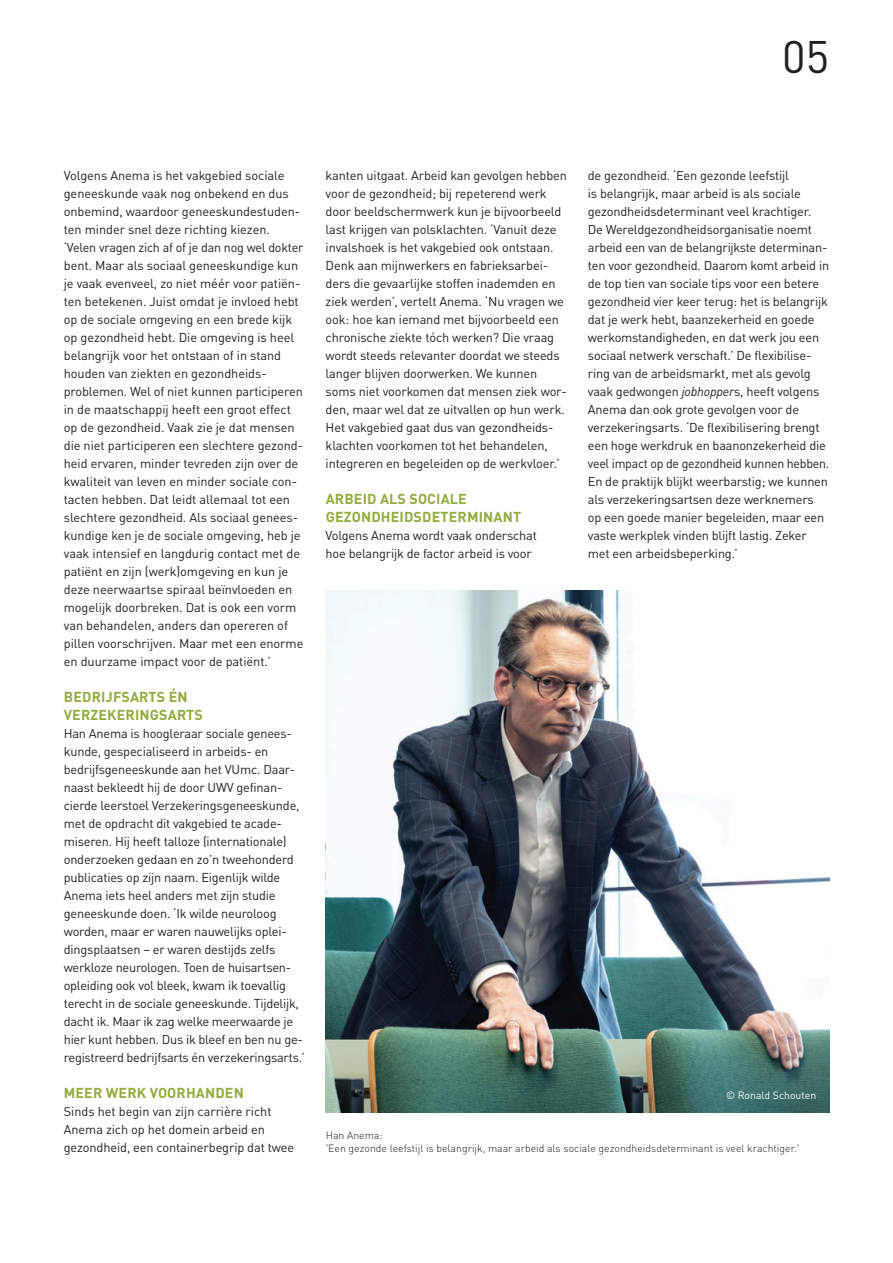
<style>
.page{position:relative;width:893px;height:1263px;background:#fff}
.page>*{position:absolute;margin:0;border:0;box-sizing:border-box;transform-origin:0 0}
.t1{font:45px "DINOT";color:#231f20}
.t2{font:700 14.25px/18px "DINOT";letter-spacing:.01em;color:#90ad3d}
.t3{font:12.75px/18px "DINOT";letter-spacing:-.015em;color:#231f20}
.t4{font:300 10.5px/13.5px "DINOT";color:#231f20}
.t5{font:10.5px "DINOT";color:#fff}
.s1{font-style:italic}
</style>
<div class="page">
<img style="left:326px;top:591px;width:503px;height:521px">
<h1 class="t1" style="left:782px;top:29px;width:48px">05</h1>
<p class="t3" style="left:64px;top:166px;width:241px">Volgens Anema is het vakgebied sociale geneeskunde vaak nog onbekend en dus onbemind, waardoor geneeskundestuden&shy;ten minder snel deze richting kiezen. ‘Velen vragen zich af of je dan nog wel dokter bent. Maar als sociaal geneeskundige kun je vaak evenveel, zo niet méér voor patiën&shy;ten betekenen. Juist omdat je invloed hebt op de sociale omgeving en een brede kijk op gezondheid hebt. Die omgeving is heel belangrijk voor het ontstaan of in stand houden van ziekten en gezondheids&shy;problemen. Wel of niet kunnen participeren in de maatschappij heeft een groot effect op de gezondheid. Vaak zie je dat mensen die niet participeren een slechtere gezond&shy;heid ervaren, minder tevreden zijn over de kwaliteit van leven en minder sociale con&shy;tacten hebben. Dat leidt allemaal tot een slechtere gezondheid. Als sociaal genees&shy;kundige ken je de sociale omgeving, heb je vaak intensief en langdurig contact met de patiënt en zijn (werk)omgeving en kun je deze neerwaartse spiraal beïnvloeden en mogelijk doorbreken. Dat is ook een vorm van behandelen, anders dan opereren of pillen voorschrijven. Maar met een enorme en duurzame impact voor de patiënt.’</p>
<p class="t2" style="left:64px;top:688px;width:141px">BEDRIJFSARTS ÉN<br>VERZEKERINGSARTS</p>
<p class="t3" style="left:64px;top:724px;width:242px">Han Anema is hoogleraar sociale genees&shy;kunde, gespecialiseerd in arbeids- en bedrijfsgeneeskunde aan het VUmc. Daar&shy;naast bekleedt hij de door UWV gefinan&shy;cierde leerstoel Verzekeringsgeneeskunde, met de opdracht dit vakgebied te acade&shy;miseren. Hij heeft talloze (internationale) onderzoeken gedaan en zo’n tweehonderd publicaties op zijn naam. Eigenlijk wilde Anema iets heel anders met zijn studie geneeskunde doen. ‘Ik wilde neuroloog worden, maar er waren nauwelijks oplei&shy;dingsplaatsen – er waren destijds zelfs werkloze neurologen. Toen de huisartsen&shy;opleiding ook vol bleek, kwam ik toevallig terecht in de sociale geneeskunde. Tijdelijk, dacht ik. Maar ik zag welke meerwaarde je hier kunt hebben. Dus ik bleef en ben nu ge&shy;registreerd bedrijfsarts én verzekeringsarts.’</p>
<p class="t2" style="left:64px;top:1084px;width:182px">MEER WERK VOORHANDEN</p>
<p class="t3" style="left:64px;top:1102px;width:232px">Sinds het begin van zijn carrière richt<br>Anema zich op het domein arbeid en gezondheid, een containerbegrip dat twee</p>
<p class="t3" style="left:326px;top:166px;width:243px">kanten uitgaat. Arbeid kan gevolgen hebben voor de gezondheid; bij repeterend werk door beeldschermwerk kun je bijvoorbeeld last krijgen van polsklachten. ‘Vanuit deze invalshoek is het vakgebied ook ontstaan.<br>Denk aan mijnwerkers en fabrieksarbei&shy;ders die gevaarlijke stoffen inademden en ziek werden’, vertelt Anema. ‘Nu vragen we ook: hoe kan iemand met bijvoorbeeld een chronische ziekte tóch werken? Die vraag wordt steeds relevanter doordat we steeds langer blijven doorwerken. We kunnen soms niet voorkomen dat mensen ziek wor&shy;den, maar wel dat ze uitvallen op hun werk.<br>Het vakgebied gaat dus van gezondheids&shy;klachten voorkomen tot het behandelen, integreren en begeleiden op de werkvloer.’</p>
<p class="t2" style="left:326px;top:490px;width:197px">ARBEID ALS SOCIALE<br>GEZONDHEIDSDETERMINANT</p>
<p class="t3" style="left:326px;top:526px;width:213px">Volgens Anema wordt vaak onderschat hoe belangrijk de factor arbeid is voor</p>
<p class="t3" style="left:588px;top:166px;width:243px">de gezondheid. ‘Een gezonde leefstijl<br>is belangrijk, maar arbeid is als sociale gezondheidsdeterminant veel krachtiger.<br>De Wereldgezondheidsorganisatie noemt arbeid een van de belangrijkste determinan&shy;ten voor gezondheid. Daarom komt arbeid in de top tien van sociale tips voor een betere gezondheid vier keer terug: het is belangrijk dat je werk hebt, baanzekerheid en goede werkomstandigheden, en dat werk jou een sociaal netwerk verschaft.’ De flexibilise&shy;ring van de arbeidsmarkt, met als gevolg vaak gedwongen <span class="s1">jobhopper</span>s, heeft volgens Anema dan ook grote gevolgen voor de verzekeringsarts. ‘De flexibilisering brengt een hoge werkdruk en baanonzekerheid die veel impact op de gezondheid kunnen hebben.<br>En de praktijk blijkt weerbarstig; we kunnen als verzekeringsartsen deze werknemers op een goede manier begeleiden, maar een vaste werkplek vinden blijft lastig. Zeker met een arbeidsbeperking.’</p>
<p class="t5" style="left:726px;top:1089px;width:92px">© Ronald Schouten</p>
<p class="t4" style="left:326px;top:1128px;width:475px">Han Anema:<br>'Een gezonde leefstijl is belangrijk, maar arbeid als sociale gezondheidsdeterminant is veel krachtiger.'</p>
</div>
